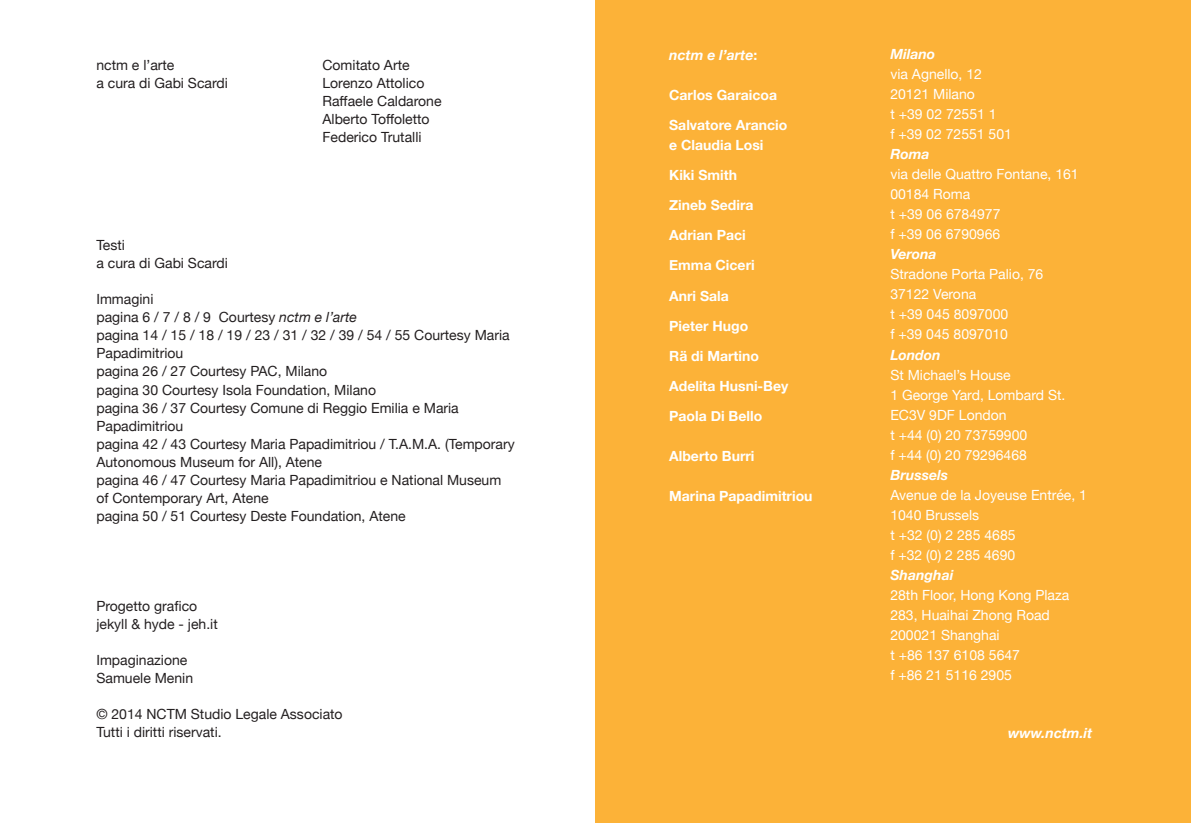
<style>
.page{position:relative;width:1191px;height:823px;background:#fff}
.page>*{position:absolute;margin:0;border:0;box-sizing:border-box;transform-origin:0 0}
.t1{font:14px/18px "Helvetica Neue";color:#231f20}
.t2{font:14px/20px "Helvetica Neue";color:#fff}
.t3{font:700 14px/30px "Helvetica Neue";color:#fff}
.t4{font:italic 700 14px "Helvetica Neue";color:#fff}
.s1{font-style:italic}
.s2{font-style:normal}
</style>
<div class="page">
<div style="left:595px;top:0;width:596px;height:822px;background:#fcb238"></div>
<p class="t1" style="left:96px;top:57px;width:80px">nctm e l’arte</p>
<p class="t1" style="left:322px;top:57px;width:89px">Comitato Arte</p>
<p class="t1" style="left:96px;top:75px;width:133px">a cura di Gabi Scardi</p>
<p class="t1" style="left:322px;top:75px;width:121px">Lorenzo Attolico<br>Raffaele Caldarone<br>Alberto Toffoletto<br>Federico Trutalli</p>
<p class="t1" style="left:96px;top:237px;width:133px">Testi<br>a cura di Gabi Scardi</p>
<p class="t1" style="left:96px;top:291px;width:420px">Immagini<br>pagina 6 / 7 / 8 / 9 Courtesy <span class="s1">nctm e l’arte<br></span>pagina 14 / 15 / 18 / 19 / 23 / 31 / 32 / 39 / 54 / 55 Courtesy Maria Papadimitriou<br>pagina 26 / 27 Courtesy PAC, Milano<br>pagina 30 Courtesy Isola Foundation, Milano<br>pagina 36 / 37 Courtesy Comune di Reggio Emilia e Maria Papadimitriou<br>pagina 42 / 43 Courtesy Maria Papadimitriou / T.A.M.A. (Temporary Autonomous Museum for All), Atene<br>pagina 46 / 47 Courtesy Maria Papadimitriou e National Museum of Contemporary Art, Atene<br>pagina 50 / 51 Courtesy Deste Foundation, Atene</p>
<p class="t1" style="left:96px;top:597px;width:123px">Progetto grafico jekyll &amp; hyde - jeh.it</p>
<p class="t1" style="left:96px;top:651px;width:98px">Impaginazione<br>Samuele Menin</p>
<p class="t1" style="left:96px;top:705px;width:248px">© 2014 NCTM Studio Legale Associato<br>Tutti i diritti riservati.</p>
<p class="t4" style="left:669px;top:44px;width:90px">nctm e l’arte<span class="s2">:</span></p>
<p class="t3" style="left:669px;top:81px;width:120px">Carlos Garaicoa<br>Salvatore Arancio</p>
<p class="t3" style="left:669px;top:131px;width:121px">e Claudia Losi<br>Kiki Smith<br>Zineb Sedira<br>Adrian Paci<br>Emma Ciceri<br>Anri Sala<br>Pieter Hugo<br>Rä di Martino<br>Adelita Husni-Bey<br>Paola Di Bello</p>
<p class="t3" style="left:669px;top:441px;width:87px">Alberto Burri</p>
<p class="t3" style="left:669px;top:481px;width:145px">Marina Papadimitriou</p>
<p class="t4" style="left:890px;top:43px;width:46px">Milano</p>
<p class="t2" style="left:890px;top:65px;width:123px">via Agnello, 12<br>20121 Milano<br>t +39 02 72551 1<br>f +39 02 72551 501</p>
<p class="t4" style="left:890px;top:143px;width:41px">Roma</p>
<p class="t2" style="left:890px;top:165px;width:190px">via delle Quattro Fontane, 161<br>00184 Roma<br>t +39 06 6784977<br>f +39 06 6790966</p>
<p class="t4" style="left:890px;top:243px;width:48px">Verona</p>
<p class="t2" style="left:890px;top:265px;width:154px">Stradone Porta Palio, 76<br>37122 Verona<br>t +39 045 8097000<br>f +39 045 8097010</p>
<p class="t4" style="left:890px;top:343px;width:52px">London</p>
<p class="t2" style="left:890px;top:365px;width:176px">St Michael’s House<br>1 George Yard, Lombard St.<br>EC3V 9DF London<br>t +44 (0) 20 73759900<br>f +44 (0) 20 79296468</p>
<p class="t4" style="left:890px;top:463px;width:59px">Brussels</p>
<p class="t2" style="left:890px;top:485px;width:198px">Avenue de la Joyeuse Entrée, 1<br>1040 Brussels<br>t +32 (0) 2 285 4685<br>f +32 (0) 2 285 4690</p>
<p class="t4" style="left:890px;top:563px;width:64px">Shanghai</p>
<p class="t2" style="left:890px;top:585px;width:180px">28th Floor, Hong Kong Plaza<br>283, Huaihai Zhong Road<br>200021 Shanghai<br>t +86 137 6108 5647<br>f +86 21 5116 2905</p>
<p class="t4" style="left:1008px;top:721px;width:86px">www.nctm.it</p>
</div>
